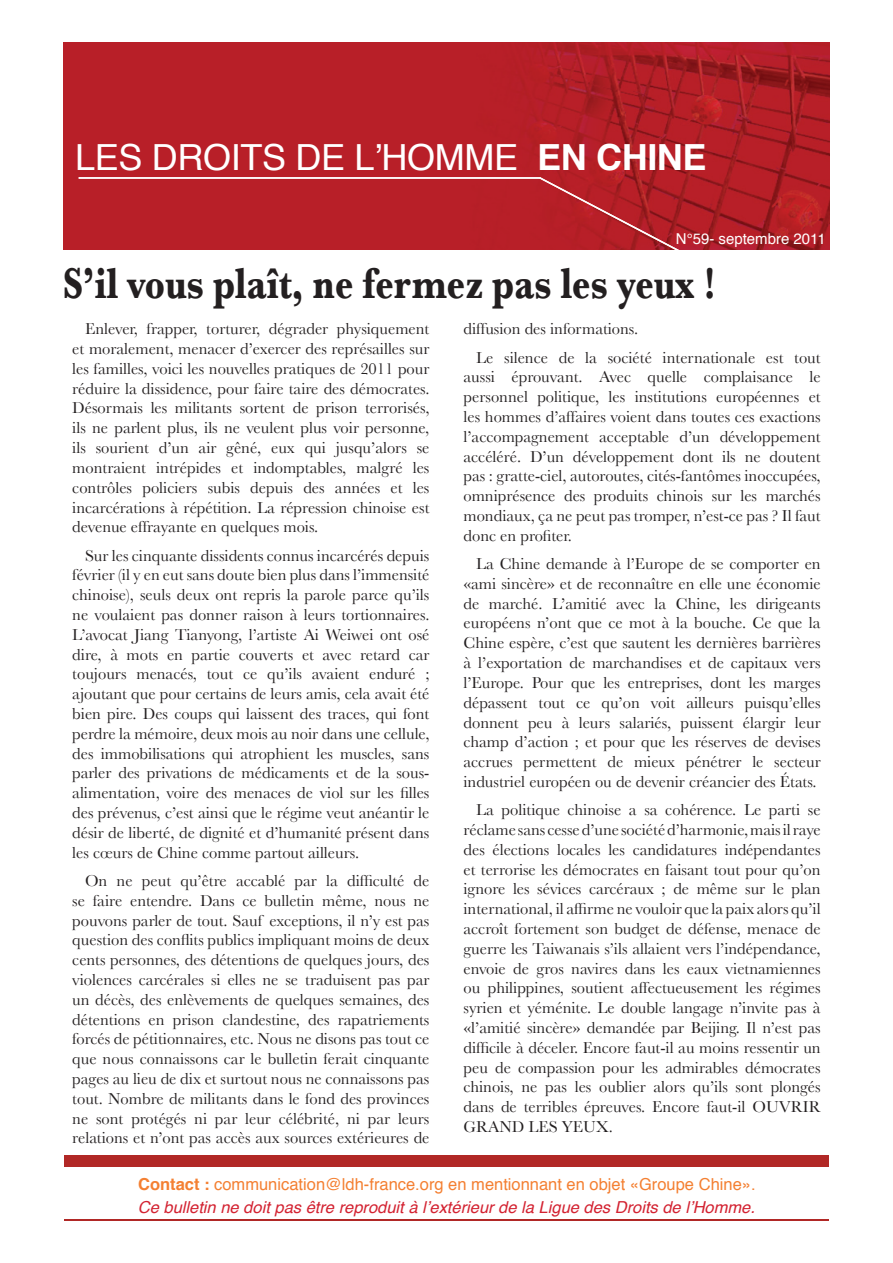
<style>
.page{position:relative;width:893px;height:1263px;background:#fff}
.page>*{position:absolute;margin:0;border:0;box-sizing:border-box;transform-origin:0 0}
.t1{font:700 45px "Baskerville";color:#231f20;scale:.8 1}
.t2{font:36px "Helvetica";letter-spacing:-.01em;color:#fff}
.t3{font:16.5px/19.8px "Baskerville";color:#231f20;text-align:justify}
.t4{font:italic 16.5px "Helvetica";color:#d32231}
.t5{font:16.5px "Helvetica";color:#f48032}
.t6{font:15px "Helvetica";color:#fff}
.s1{font-weight:700}
</style>
<div class="page">
<img style="left:64px;top:43px;width:765px;height:206px">
<div style="left:65px;top:1155px;width:764px;height:12px;background:#b12826"></div>
<hr style="left:65px;top:1219px;width:764px;height:2px;background:#b12826">
<svg style="left:538px;top:176px;width:151px;height:74px;background:#b3232b"></svg>
<hr style="left:79px;top:177px;width:462px;height:2px;background:#fff">
<h2 class="t2" style="left:75px;top:129px;width:633px">LES DROITS DE L’HOMME <span class="s1">EN CHINE</span></h2>
<p class="t6" style="left:676px;top:227px;width:151px">N°59- septembre 2011</p>
<h1 class="t1" style="left:63px;top:257px;width:818px">S’il vous plaît, ne fermez pas les yeux !</h1>
<p class="t3" style="left:72px;top:319px;width:359px;text-indent:13px">Enlever, frapper, torturer, dégrader physiquement et moralement, menacer d’exercer des représailles sur les familles, voici les nouvelles pratiques de 2011 pour réduire la dissidence, pour faire taire des démocrates.<br>Désormais les militants sortent de prison terrorisés, ils ne parlent plus, ils ne veulent plus voir personne, ils sourient d’un air gêné, eux qui jusqu’alors se montraient intrépides et indomptables, malgré les contrôles policiers subis depuis des années et les incarcérations à répétition. La répression chinoise est devenue effrayante en quelques mois.</p>
<p class="t3" style="left:72px;top:545px;width:359px;text-indent:13px">Sur les cinquante dissidents connus incarcérés depuis février (il y en eut sans doute bien plus dans l’immensité chinoise), seuls deux ont repris la parole parce qu’ils ne voulaient pas donner raison à leurs tortionnaires.<br>L’avocat Jiang Tianyong, l’artiste Ai Weiwei ont osé dire, à mots en partie couverts et avec retard car toujours menacés, tout ce qu’ils avaient enduré ; ajoutant que pour certains de leurs amis, cela avait été bien pire. Des coups qui laissent des traces, qui font perdre la mémoire, deux mois au noir dans une cellule, des immobilisations qui atrophient les muscles, sans parler des privations de médicaments et de la sous&shy;alimentation, voire des menaces de viol sur les filles des prévenus, c’est ainsi que le régime veut anéantir le désir de liberté, de dignité et d’humanité présent dans les cœurs de Chine comme partout ailleurs.</p>
<p class="t3" style="left:72px;top:870px;width:359px;text-indent:13px">On ne peut qu’être accablé par la difficulté de se faire entendre. Dans ce bulletin même, nous ne pouvons parler de tout. Sauf exceptions, il n’y est pas question des conflits publics impliquant moins de deux cents personnes, des détentions de quelques jours, des violences carcérales si elles ne se traduisent pas par un décès, des enlèvements de quelques semaines, des détentions en prison clandestine, des rapatriements forcés de pétitionnaires, etc. Nous ne disons pas tout ce que nous connaissons car le bulletin ferait cinquante pages au lieu de dix et surtout nous ne connaissons pas tout. Nombre de militants dans le fond des provinces ne sont protégés ni par leur célébrité, ni par leurs relations et n’ont pas accès aux sources extérieures de</p>
<p class="t3" style="left:476px;top:315px;width:346px;line-height:28.3px;text-indent:-13px">diffusion des informations.<br>Le silence de la société internationale est tout</p>
<p class="t3" style="left:463px;top:367px;width:359px">aussi éprouvant. Avec quelle complaisance le personnel politique, les institutions européennes et les hommes d’affaires voient dans toutes ces exactions l’accompagnement acceptable d’un développement accéléré. D’un développement dont ils ne doutent pas : gratte-ciel, autoroutes, cités-fantômes inoccupées, omniprésence des produits chinois sur les marchés mondiaux, ça ne peut pas tromper, n’est-ce pas ? Il faut donc en profiter.</p>
<p class="t3" style="left:463px;top:554px;width:359px;text-indent:13px">La Chine demande à l’Europe de se comporter en «ami sincère» et de reconnaître en elle une économie de marché. L’amitié avec la Chine, les dirigeants européens n’ont que ce mot à la bouche. Ce que la Chine espère, c’est que sautent les dernières barrières à l’exportation de marchandises et de capitaux vers l’Europe. Pour que les entreprises, dont les marges dépassent tout ce qu’on voit ailleurs puisqu’elles donnent peu à leurs salariés, puissent élargir leur champ d’action ; et pour que les réserves de devises accrues permettent de mieux pénétrer le secteur industriel européen ou de devenir créancier des états.</p>
<p class="t3" style="left:463px;top:800px;width:359px;text-indent:13px">La politique chinoise a sa cohérence. Le parti se réclame sans cesse d’une société d’harmonie, mais il raye des élections locales les candidatures indépendantes et terrorise les démocrates en faisant tout pour qu’on ignore les sévices carcéraux ; de même sur le plan international, il affirme ne vouloir que la paix alors qu’il accroît fortement son budget de défense, menace de guerre les Taiwanais s’ils allaient vers l’indépendance, envoie de gros navires dans les eaux vietnamiennes ou philippines, soutient affectueusement les régimes syrien et yéménite. Le double langage n’invite pas à «l’amitié sincère» demandée par Beijing. Il n’est pas difficile à déceler. Encore faut-il au moins ressentir un peu de compassion pour les admirables démocrates chinois, ne pas les oublier alors qu’ils sont plongés dans de terribles épreuves. Encore faut-il OUVRIR GRAND LES YEUX.</p>
<p class="t5" style="left:138px;top:1171px;width:619px"><span class="s1">Contact :</span> communication@ldh-france.org en mentionnant en objet «Groupe Chine».</p>
<p class="t4" style="left:138px;top:1194px;width:619px">Ce bulletin ne doit pas être reproduit à l’extérieur de la Ligue des Droits de l’Homme.</p>
</div>
